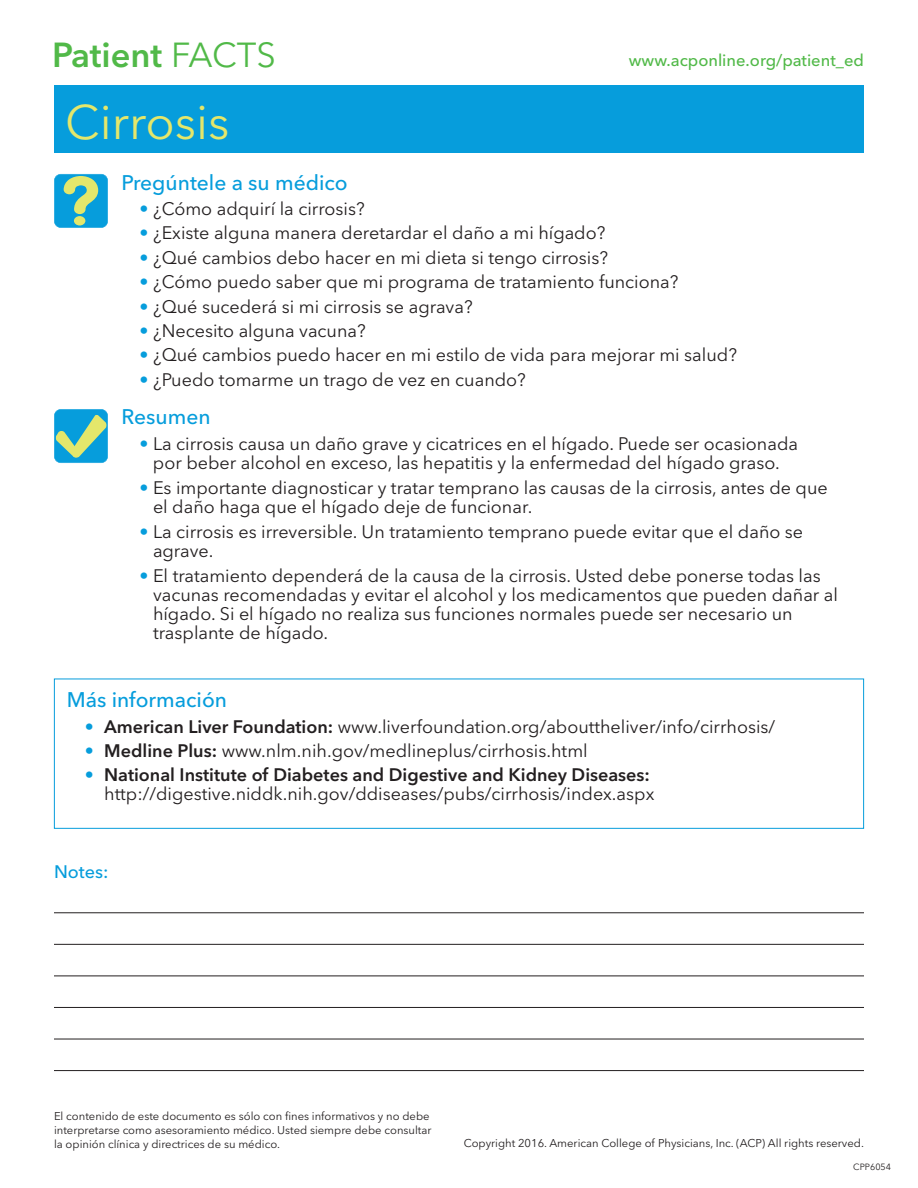
<style>
.page{position:relative;width:918px;height:1188px;background:#fff}
.page>*{position:absolute;margin:0;border:0;box-sizing:border-box;transform-origin:0 0}
.t1{font:48px "Avenir Next LT Pro";color:#e4e76b}
.t2{font:600 34.5px "Avenir Next LT Pro";color:#51b948}
.t3{font:500 21px "Avenir Next LT Pro";color:#069ddc}
.t4{font:18px/19.2px "Avenir Next LT Pro";color:#231f20}
.t5{font:500 18px "Avenir Next LT Pro";color:#069ddc}
.t6{font:500 16.5px "Avenir Next LT Pro";color:#51b948}
.t7{font:11.25px/14.2px "Avenir Next LT Pro";color:#231f20}
.t8{font:9px "Avenir Next LT Pro";color:#231f20}
.s1{font-weight:400}
.s2{color:#069ddc}
.s3{font-weight:600}
</style>
<div class="page">
<hr style="left:54px;top:912px;width:810px;height:1px;background:#231f20">
<hr style="left:54px;top:944px;width:810px;height:1px;background:#231f20">
<hr style="left:54px;top:976px;width:810px;height:1px;background:#231f20">
<hr style="left:54px;top:1007px;width:810px;height:1px;background:#231f20">
<hr style="left:54px;top:1039px;width:810px;height:1px;background:#231f20">
<hr style="left:54px;top:1070px;width:810px;height:1px;background:#231f20">
<div style="left:54px;top:85px;width:810px;height:68px;background:#069ddc"></div>
<div style="left:54px;top:409px;width:54px;height:54px;background:#069ddc;border-radius:6px"></div>
<svg style="left:56px;top:415px;width:50px;height:43px"></svg>
<div style="left:54px;top:409px;width:54px;height:54px;border:1px solid #069ddc;border-radius:7px"></div>
<div style="left:54px;top:174px;width:54px;height:54px;background:#069ddc;border-radius:6px"></div>
<div style="left:74px;top:216px;width:11px;height:9px;background:#e4e76b;border-radius:50%"></div>
<svg style="left:64px;top:176px;width:34px;height:38px"></svg>
<div style="left:54px;top:174px;width:54px;height:54px;border:1px solid #069ddc;border-radius:7px"></div>
<div style="left:54px;top:679px;width:810px;height:150px;border:1px solid #069ddc"></div>
<h2 class="t2" style="left:52px;top:42px;width:225px">Patient <span class="s1">FACTS</span></h2>
<h1 class="t1" style="left:65px;top:105px;width:166px">Cirrosis</h1>
<p class="t6" style="left:629px;top:55px;width:237px">www.acponline.org/patient_ed</p>
<p class="t3" style="left:122px;top:175px;width:228px">Pregúntele a su médico</p>
<p class="t4" style="left:140px;top:201px;width:227px"><span class="s2">•</span> ¿Cómo adquirí la cirrosis?</p>
<p class="t4" style="left:140px;top:226px;width:467px"><span class="s2">•</span> ¿Existe alguna manera deretardar el daño a mi hígado?</p>
<p class="t4" style="left:140px;top:250px;width:470px"><span class="s2">•</span> ¿Qué cambios debo hacer en mi dieta si tengo cirrosis?</p>
<p class="t4" style="left:140px;top:274px;width:541px"><span class="s2">•</span> ¿Cómo puedo saber que mi programa de tratamiento funciona?</p>
<p class="t4" style="left:140px;top:299px;width:335px"><span class="s2">•</span> ¿Qué sucederá si mi cirrosis se agrava?</p>
<p class="t4" style="left:140px;top:323px;width:228px"><span class="s2">•</span> ¿Necesito alguna vacuna?</p>
<p class="t4" style="left:140px;top:348px;width:599px"><span class="s2">•</span> ¿Qué cambios puedo hacer en mi estilo de vida para mejorar mi salud?</p>
<p class="t4" style="left:140px;top:372px;width:388px"><span class="s2">•</span> ¿Puedo tomarme un trago de vez en cuando?</p>
<p class="t3" style="left:122px;top:410px;width:91px">Resumen</p>
<p class="t4" style="left:140px;top:436px;width:660px;text-align:center"><span class="s2">•</span> La cirrosis causa un daño grave y cicatrices en el hígado. Puede ser ocasionada por beber alcohol en exceso, las hepatitis y la enfermedad del hígado graso.</p>
<p class="t4" style="left:153px;top:480px;width:676px;text-indent:-14px"><span class="s2">•</span> Es importante diagnosticar y tratar temprano las causas de la cirrosis, antes de que el daño haga que el hígado deje de funcionar.</p>
<p class="t4" style="left:153px;top:524px;width:652px;text-indent:-14px"><span class="s2">•</span> La cirrosis es irreversible. Un tratamiento temprano puede evitar que el daño se agrave.</p>
<p class="t4" style="left:153px;top:568px;width:687px;text-indent:-14px"><span class="s2">•</span> El tratamiento dependerá de la causa de la cirrosis. Usted debe ponerse todas las vacunas recomendadas y evitar el alcohol y los medicamentos que pueden dañar al hígado. Si el hígado no realiza sus funciones normales puede ser necesario un trasplante de hígado.</p>
<p class="t3" style="left:67px;top:692px;width:162px">Más información</p>
<p class="t4" style="left:85px;top:719px;width:692px"><span class="s2">•</span> <span class="s3">American Liver Foundation:</span> www.liverfoundation.org/abouttheliver/info/cirrhosis/</p>
<p class="t4" style="left:85px;top:743px;width:505px"><span class="s2">•</span> <span class="s3">Medline Plus:</span> www.nlm.nih.gov/medlineplus/cirrhosis.html</p>
<p class="t4" style="left:85px;top:767px;width:571px;text-align:right"><span class="s2">•</span> <span class="s3">National Institute of Diabetes and Digestive and Kidney Diseases: </span>http://digestive.niddk.nih.gov/ddiseases/pubs/cirrhosis/index.aspx</p>
<p class="t5" style="left:54px;top:865px;width:56px">Notes:</p>
<p class="t7" style="left:54px;top:1110px;width:379px">El contenido de este documento es sólo con fines informativos y no debe interpretarse como asesoramiento médico. Usted siempre debe consultar la opinión clínica y directrices de su médico.</p>
<p class="t7" style="left:464px;top:1137px;width:402px">Copyright 2016. American College of Physicians, Inc. (ACP) All rights reserved.</p>
<p class="t8" style="left:853px;top:1163px;width:39px">CPP6054</p>
</div>
